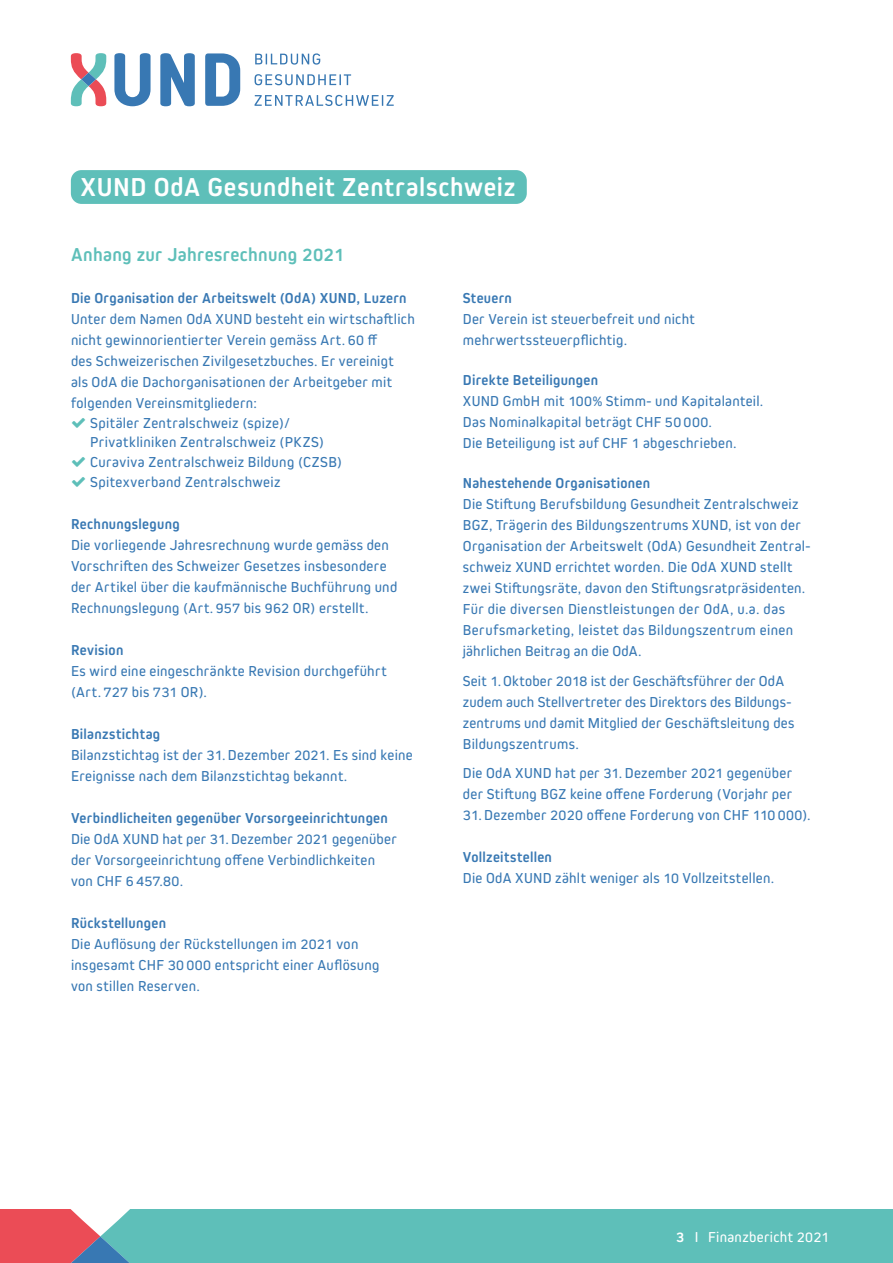
<style>
.page{position:relative;width:893px;height:1263px;background:#fff}
.page>*{position:absolute;margin:0;border:0;box-sizing:border-box;transform-origin:0 0}
.t1{font:700 27px "Kiro";letter-spacing:.025em;color:#fff}
.t2{font:700 19.5px "Kiro";letter-spacing:.015em;color:#5ebfb9}
.t3{font:15px/21px "Kiro";letter-spacing:.02em;color:#3878b3}
.t4{font:700 15px "Kiro";letter-spacing:.02em;color:#3878b3}
.t5{font:15px "Kiro";letter-spacing:.025em;color:#fff}
.s1{font-weight:700}
</style>
<div class="page">
<div style="left:578px;top:1210px;width:315px;height:53px;background:#5ebfb9"></div>
<svg style="left:0;top:1210px;width:578px;height:53px;background:#76adab"></svg>
<svg style="left:114px;top:53px;width:37px;height:53px"></svg>
<svg style="left:205px;top:53px;width:35px;height:53px"></svg>
<svg style="left:160px;top:53px;width:35px;height:53px"></svg>
<svg style="left:71px;top:53px;width:35px;height:53px"></svg>
<svg style="left:255px;top:53px;width:65px;height:12px"></svg>
<svg style="left:255px;top:74px;width:96px;height:11px"></svg>
<svg style="left:255px;top:95px;width:139px;height:11px"></svg>
<div style="left:71px;top:170px;width:456px;height:34px;background:#5ebfb9;border-radius:11px"></div>
<h1 class="t1" style="left:80px;top:171px;width:436px">XUND OdA Gesundheit Zentralschweiz</h1>
<h2 class="t2" style="left:71px;top:244px;width:275px">Anhang zur Jahresrechnung 2021</h2>
<p class="t4" style="left:71px;top:290px;width:337px">Die Organisation der Arbeitswelt (OdA) XUND, Luzern</p>
<p class="t3" style="left:71px;top:309px;width:345px">Unter dem Namen OdA XUND besteht ein wirtschaftlich nicht gewinnorientierter Verein gemäss Art. 60 ff<br>des Schweizerischen Zivilgesetzbuches. Er vereinigt<br>als OdA die Dachorganisationen der Arbeitgeber mit folgenden Vereinsmitgliedern:</p>
<p class="t3" style="left:90px;top:413px;width:253px;line-height:19.5px">Spitäler Zentralschweiz (spize)/ Privatkliniken Zentralschweiz (PKZS)<br>Curaviva Zentralschweiz Bildung (CZSB)<br>Spitexverband Zentralschweiz</p>
<p class="t4" style="left:71px;top:515px;width:110px">Rechnungslegung</p>
<p class="t3" style="left:71px;top:534px;width:328px">Die vorliegende Jahresrechnung wurde gemäss den Vorschriften des Schweizer Gesetzes insbesondere der Artikel über die kaufmännische Buchführung und Rechnungslegung (Art. 957 bis 962 OR) erstellt.</p>
<p class="t4" style="left:71px;top:641px;width:54px">Revision</p>
<p class="t3" style="left:71px;top:660px;width:317px">Es wird eine eingeschränkte Revision durchgeführt (Art. 727 bis 731 OR).</p>
<p class="t4" style="left:71px;top:725px;width:91px">Bilanzstichtag</p>
<p class="t3" style="left:71px;top:744px;width:343px">Bilanzstichtag ist der 31. Dezember 2021. Es sind keine<br>Ereignisse nach dem Bilanzstichtag bekannt.</p>
<p class="t4" style="left:71px;top:809px;width:318px">Verbindlicheiten gegenüber Vorsorgeeinrichtungen</p>
<p class="t3" style="left:71px;top:828px;width:327px">Die OdA XUND hat per 31.Dezember 2021 gegenüber der Vorsorgeeinrichtung offene Verbindlichkeiten von CHF 6 457.80.</p>
<p class="t4" style="left:71px;top:914px;width:97px">Rückstellungen</p>
<p class="t3" style="left:71px;top:933px;width:310px">Die Auflösung der Rückstellungen im 2021 von insgesamt CHF 30 000 entspricht einer Auflösung von stillen Reserven.</p>
<p class="t4" style="left:463px;top:290px;width:51px">Steuern</p>
<p class="t3" style="left:463px;top:309px;width:233px">Der Verein ist steuerbefreit und nicht mehrwertssteuerpflichtig.</p>
<p class="t4" style="left:463px;top:371px;width:137px">Direkte Beteiligungen</p>
<p class="t3" style="left:463px;top:390px;width:302px">XUND GmbH mit 100% Stimm- und Kapitalanteil.<br>Das Nominalkapital beträgt CHF 50 000.<br>Die Beteiligung ist auf CHF 1 abgeschrieben.</p>
<p class="t4" style="left:463px;top:474px;width:189px">Nahestehende Organisationen</p>
<p class="t3" style="left:463px;top:493px;width:349px">Die Stiftung Berufsbildung Gesundheit Zentralschweiz BGZ, Trägerin des Bildungszentrums XUND, ist von der Organisation der Arbeitswelt (OdA) Gesundheit Zentral&shy;schweiz XUND errichtet worden. Die OdA XUND stellt zwei Stiftungsräte, davon den Stiftungsratpräsidenten.<br>Für die diversen Dienstleistungen der OdA, u.a. das Berufsmarketing, leistet das Bildungszentrum einen jährlichen Beitrag an die OdA.</p>
<p class="t3" style="left:463px;top:670px;width:333px">Seit 1.Oktober 2018 ist der Geschäftsführer der OdA zudem auch Stellvertreter des Direktors des Bildungs&shy;zentrums und damit Mitglied der Geschäftsleitung des Bildungszentrums.</p>
<p class="t3" style="left:463px;top:762px;width:331px">Die OdA XUND hat per 31. Dezember 2021 gegenüber der Stiftung BGZ keine offene Forderung (Vorjahr per</p>
<p class="t3" style="left:463px;top:804px;width:349px">31. Dezember 2020 offene Forderung von CHF 110 000).</p>
<p class="t4" style="left:463px;top:848px;width:91px">Vollzeitstellen</p>
<p class="t3" style="left:463px;top:867px;width:313px">Die OdA XUND zählt weniger als 10 Vollzeitstellen.</p>
<p class="t5" style="left:676px;top:1228px;width:154px"><span class="s1">3</span> I Finanzbericht 2021</p>
</div>
